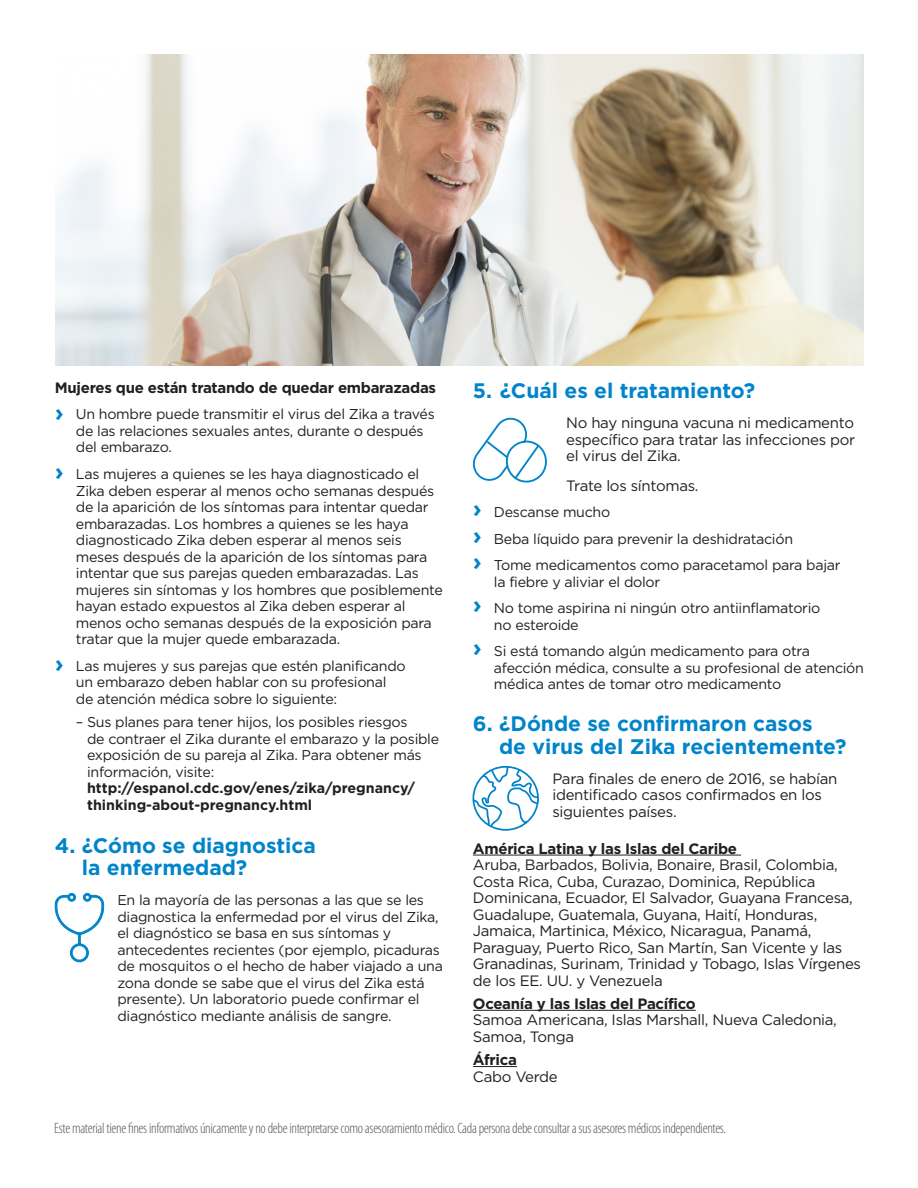
<style>
.page{position:relative;width:918px;height:1188px;background:#fff}
.page>*{position:absolute;margin:0;border:0;box-sizing:border-box;transform-origin:0 0}
.Bullet_copy_book_9_5{font:700 21px/22.5px "Gotham";color:#0084ca}
.BodyTXT2{font:15px/16.5px "Gotham";letter-spacing:-.02em;color:#231f20}
.Legal_copy_Cat{font:300 condensed 15px "Myriad Pro";letter-spacing:-.02em;color:#57585a}
.BodyTXT2-2{font:700 15px "Gotham";letter-spacing:-.02em;color:#231f20}
.Bullet_copy_book_9_5-2{font:14.25px/16.5px "Gotham";letter-spacing:-.02em;color:#231f20}
.s1{font-weight:700;font-size:24px;color:#0084ca}
.s2{font-weight:700}
</style>
<div class="page">
<hr style="left:473px;top:855px;width:268px;height:1px;background:#231f20">
<hr style="left:473px;top:1010px;width:223px;height:1px;background:#231f20">
<hr style="left:473px;top:1066px;width:44px;height:1px;background:#231f20">
<svg style="left:472px;top:417px;width:75px;height:66px"></svg>
<img style="left:55px;top:54px;width:809px;height:311px">
<svg style="left:472px;top:766px;width:67px;height:65px"></svg>
<svg style="left:54px;top:893px;width:51px;height:69px"></svg>
<p class="BodyTXT2-2" style="left:55px;top:378px;width:383px">Mujeres que están tratando de quedar embarazadas</p>
<p class="Bullet_copy_book_9_5-2" style="left:76px;top:406px;width:360px;text-indent:-21px"><span class="s1">›</span> Un hombre puede transmitir el virus del Zika a través de las relaciones sexuales antes, durante o después del embarazo.</p>
<p class="Bullet_copy_book_9_5-2" style="left:76px;top:465px;width:369px;text-indent:-21px"><span class="s1">›</span> Las mujeres a quienes se les haya diagnosticado el Zika deben esperar al menos ocho semanas después de la aparición de los síntomas para intentar quedar embarazadas. Los hombres a quienes se les haya diagnosticado Zika deben esperar al menos seis meses después de la aparición de los síntomas para intentar que sus parejas queden embarazadas. Las mujeres sin síntomas y los hombres que posiblemente hayan estado expuestos al Zika deben esperar al menos ocho semanas después de la exposición para tratar que la mujer quede embarazada.</p>
<p class="Bullet_copy_book_9_5-2" style="left:76px;top:657px;width:331px;text-indent:-21px"><span class="s1">›</span> Las mujeres y sus parejas que estén planificando un embarazo deben hablar con su profesional de atención médica sobre lo siguiente:</p>
<p class="Bullet_copy_book_9_5-2" style="left:87px;top:713px;width:354px;text-indent:-11px">– Sus planes para tener hijos, los posibles riesgos<br>de contraer el Zika durante el embarazo y la posible exposición de su pareja al Zika. Para obtener más información, visite: <span class="s2">http://espanol.cdc.gov/enes/zika/pregnancy/ thinking-about-pregnancy.html</span></p>
<p class="Bullet_copy_book_9_5" style="left:82px;top:834px;width:236px;text-indent:-27px">4. ¿Cómo se diagnostica la enfermedad?</p>
<p class="Bullet_copy_book_9_5-2" style="left:117px;top:891px;width:327px">En la mayoría de las personas a las que se les diagnostica la enfermedad por el virus del Zika, el diagnóstico se basa en sus síntomas y antecedentes recientes (por ejemplo, picaduras de mosquitos o el hecho de haber viajado a una zona donde se sabe que el virus del Zika está presente). Un laboratorio puede confirmar el diagnóstico mediante análisis de sangre.</p>
<p class="Bullet_copy_book_9_5" style="left:473px;top:379px;width:284px">5. ¿Cuál es el tratamiento?</p>
<p class="BodyTXT2" style="left:566px;top:414px;width:290px;text-align:justify">No hay ninguna vacuna ni medicamento específico para tratar las infecciones por el virus del Zika.</p>
<p class="BodyTXT2" style="left:566px;top:477px;width:134px">Trate los síntomas.</p>
<p class="Bullet_copy_book_9_5-2" style="left:473px;top:504px;width:139px"><span class="s1">›</span> Descanse mucho</p>
<p class="Bullet_copy_book_9_5-2" style="left:473px;top:530px;width:322px"><span class="s1">›</span> Beba líquido para prevenir la deshidratación</p>
<p class="Bullet_copy_book_9_5-2" style="left:494px;top:557px;width:348px;text-indent:-21px"><span class="s1">›</span> Tome medicamentos como paracetamol para bajar la fiebre y aliviar el dolor</p>
<p class="Bullet_copy_book_9_5-2" style="left:494px;top:600px;width:328px;text-indent:-21px"><span class="s1">›</span> No tome aspirina ni ningún otro antiinflamatorio no esteroide</p>
<p class="Bullet_copy_book_9_5-2" style="left:494px;top:643px;width:372px;text-indent:-21px"><span class="s1">›</span> Si está tomando algún medicamento para otra afección médica, consulte a su profesional de atención médica antes de tomar otro medicamento</p>
<p class="Bullet_copy_book_9_5" style="left:499px;top:712px;width:349px;text-indent:-26px">6. ¿Dónde se confirmaron casos<br>de virus del Zika recientemente?</p>
<p class="BodyTXT2" style="left:552px;top:770px;width:287px">Para finales de enero de 2016, se habían identificado casos confirmados en los siguientes países.</p>
<p class="BodyTXT2" style="left:473px;top:840px;width:390px"><span class="s2">América Latina y las Islas del Caribe<br></span>Aruba, Barbados, Bolivia, Bonaire, Brasil, Colombia, Costa Rica, Cuba, Curazao, Dominica, República Dominicana, Ecuador, El Salvador, Guayana Francesa, Guadalupe, Guatemala, Guyana, Haití, Honduras, Jamaica, Martinica, México, Nicaragua, Panamá, Paraguay, Puerto Rico, San Martín, San Vicente y las Granadinas, Surinam, Trinidad y Tobago, Islas Vírgenes de los EE. UU. y Venezuela</p>
<p class="BodyTXT2" style="left:473px;top:995px;width:366px"><span class="s2">Oceanía y las Islas del Pacífico<br></span>Samoa Americana, Islas Marshall, Nueva Caledonia,<br>Samoa, Tonga</p>
<p class="BodyTXT2" style="left:473px;top:1051px;width:86px"><span class="s2">África<br></span>Cabo Verde</p>
<p class="Legal_copy_Cat" style="left:54px;top:1119px;width:673px">Este material tiene fines informativos únicamente y no debe interpretarse como asesoramiento médico. Cada persona debe consultar a sus asesores médicos independientes.</p>
</div>
